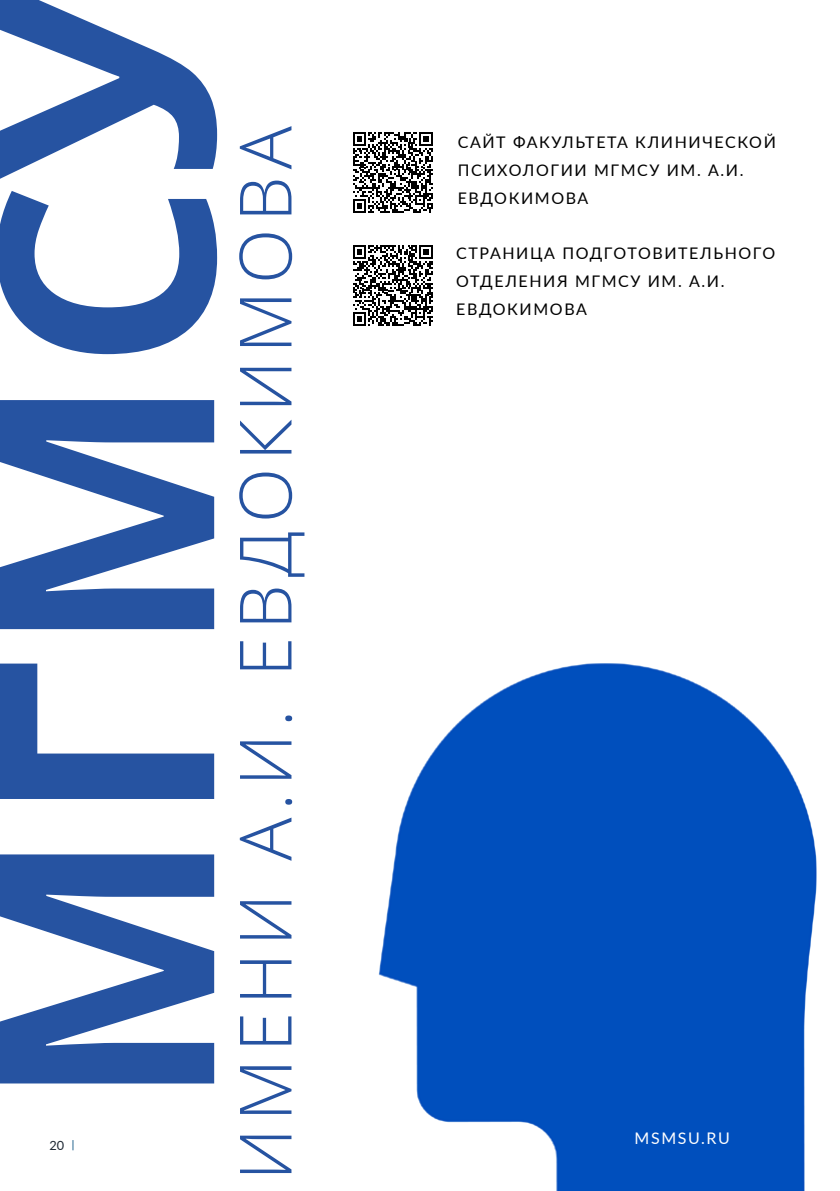
<style>
.page{position:relative;width:840px;height:1191px;background:#fff}
.page>*{position:absolute;margin:0;border:0;box-sizing:border-box;transform-origin:0 0}
.t1{font:700 300px "Open Sans";letter-spacing:.005em;color:#2653a1}
.t2{font:300 72px "Open Sans";letter-spacing:.1em;color:#2653a1}
.t3{font:16px/28px "Lato";letter-spacing:.1em;color:#000}
.t4{font:16px "Lato";letter-spacing:.1em;color:#fff}
.t5{font:12.8px "Lato";color:#212b36}
</style>
<div class="page">
<svg style="left:72px;top:1140px;width:2px;height:10px"></svg>
<img style="left:378px;top:663px;width:439px;height:528px">
<svg style="left:353px;top:132px;width:80px;height:80px"></svg>
<svg style="left:353px;top:245px;width:80px;height:81px"></svg>
<h1 class="t1" style="left:-107px;top:1110px;width:1129px;rotate:-90deg">МГМСУ</h1>
<p class="t5" style="left:50px;top:1136px;width:16px">20</p>
<h2 class="t2" style="left:216px;top:1180px;width:1055px;rotate:-90deg">ИМЕНИ А.И. ЕВДОКИМОВА</h2>
<p class="t3" style="left:457px;top:127px;width:319px">САЙТ ФАКУЛЬТЕТА КЛИНИЧЕСКОЙ<br>ПСИХОЛОГИИ МГМСУ ИМ. А.И.<br>ЕВДОКИМОВА</p>
<p class="t3" style="left:456px;top:239px;width:320px">СТРАНИЦА ПОДГОТОВИТЕЛЬНОГО<br>ОТДЕЛЕНИЯ МГМСУ ИМ. А.И.<br>ЕВДОКИМОВА</p>
<p class="t4" style="left:634px;top:1126px;width:97px">MSMSU.RU</p>
</div>
